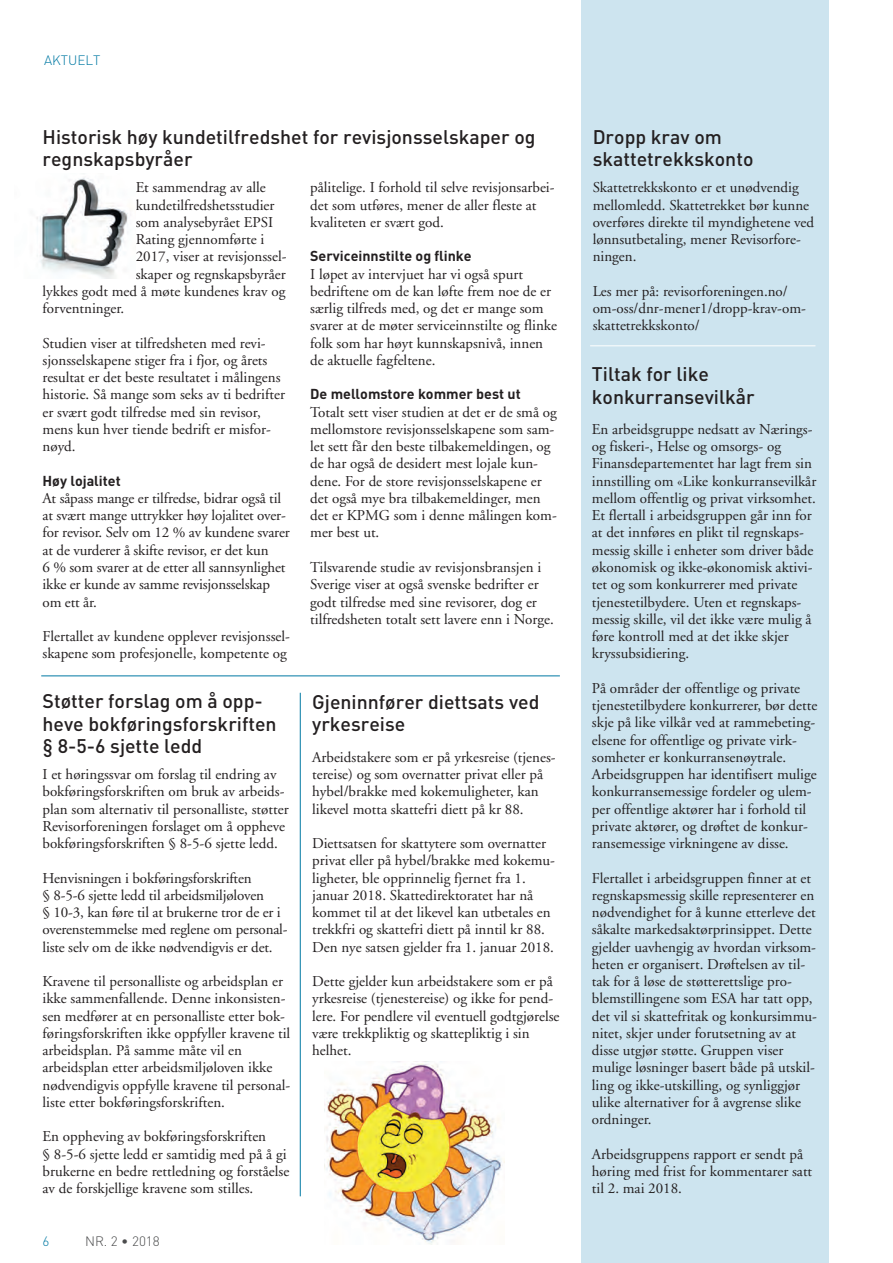
<style>
.page{position:relative;width:893px;height:1263px;background:#fff}
.page>*{position:absolute;margin:0;border:0;box-sizing:border-box;transform-origin:0 0}
.t1{font:500 19.5px/22.5px "DIN";color:#231f20}
.t2{font:15px/17.2px "Adobe Garamond";color:#231f20}
.t3{font:700 14.25px "DIN";color:#231f20}
.t4{font:300 13.5px "DIN";color:#4b4c4d}
.t5{font:300 13.5px "DIN";color:#0079a3}
</style>
<div class="page">
<div style="left:582px;top:0;width:247px;height:1263px;background:#cde4ef"></div>
<hr style="left:892px;top:900px;width:1px;height:276px;background:#0079a3">
<hr style="left:590px;top:345px;width:225px;height:1px;background:#fff">
<hr style="left:300px;top:693px;width:1px;height:503px;background:#0079a3">
<img style="left:325px;top:1061px;width:180px;height:184px">
<img style="left:36px;top:177px;width:92px;height:101px">
<hr style="left:41px;top:675px;width:519px;height:1px;background:#0079a3">
<p class="t5" style="left:44px;top:52px;width:58px">AKTUELT</p>
<h1 class="t1" style="left:43px;top:125px;width:494px">Historisk høy kundetilfredshet for revisjonsselskaper og regnskapsbyråer</h1>
<p class="t2" style="left:136px;top:179px;width:131px">Et sammendrag av alle</p>
<p class="t2" style="left:136px;top:197px;width:140px">kundetilfredshetsstudier</p>
<p class="t2" style="left:136px;top:214px;width:139px">som analysebyrået EPSI</p>
<p class="t2" style="left:136px;top:231px;width:130px">Rating gjennomførte i</p>
<p class="t2" style="left:136px;top:248px;width:152px">2017, viser at revisjonssel-</p>
<p class="t2" style="left:136px;top:266px;width:152px">skaper og regnskapsbyråer</p>
<p class="t2" style="left:43px;top:283px;width:244px">lykkes godt med å møte kundenes krav og</p>
<p class="t2" style="left:43px;top:300px;width:83px">forventninger.</p>
<p class="t2" style="left:43px;top:335px;width:244px">Studien viser at tilfredsheten med revi&shy;sjonsselskapene stiger fra i fjor, og årets resultat er det beste resultatet i målingens historie. Så mange som seks av ti bedrifter er svært godt tilfredse med sin revisor, mens kun hver tiende bedrift er misfor&shy;nøyd.</p>
<p class="t3" style="left:43px;top:471px;width:80px">Høy lojalitet</p>
<p class="t2" style="left:43px;top:490px;width:249px">At såpass mange er tilfredse, bidrar også til at svært mange uttrykker høy lojalitet over&shy;for revisor. Selv om 12 % av kundene svarer at de vurderer å skifte revisor, er det kun<br>6 % som svarer at de etter all sannsynlighet ikke er kunde av samme revisjonsselskap om ett år.</p>
<p class="t2" style="left:43px;top:628px;width:249px">Flertallet av kundene opplever revisjonssel&shy;skapene som profesjonelle, kompetente og</p>
<p class="t2" style="left:310px;top:179px;width:246px">pålitelige. I forhold til selve revisjonsarbei&shy;det som utføres, mener de aller fleste at kvaliteten er svært god.</p>
<p class="t3" style="left:310px;top:247px;width:163px">Serviceinnstilte og flinke</p>
<p class="t2" style="left:310px;top:266px;width:248px">I løpet av intervjuet har vi også spurt bedriftene om de kan løfte frem noe de er særlig tilfreds med, og det er mange som svarer at de møter serviceinnstilte og flinke folk som har høyt kunnskapsnivå, innen de aktuelle fagfeltene.</p>
<p class="t3" style="left:310px;top:385px;width:212px">De mellomstore kommer best ut</p>
<p class="t2" style="left:310px;top:404px;width:248px">Totalt sett viser studien at det er de små og mellomstore revisjonsselskapene som sam&shy;let sett får den beste tilbakemeldingen, og de har også de desidert mest lojale kun&shy;dene. For de store revisjonsselskapene er det også mye bra tilbakemeldinger, men det er KPMG som i denne målingen kom&shy;mer best ut.</p>
<p class="t2" style="left:310px;top:559px;width:245px">Tilsvarende studie av revisjonsbransjen i Sverige viser at også svenske bedrifter er godt tilfredse med sine revisorer, dog er tilfredsheten totalt sett lavere enn i Norge.</p>
<h1 class="t1" style="left:43px;top:689px;width:236px">Støtter forslag om å opp&shy;heve bokføringsforskriften § 8-5-6 sjette ledd</h1>
<p class="t2" style="left:43px;top:766px;width:248px">I et høringssvar om forslag til endring av bokføringsforskriften om bruk av arbeids&shy;plan som alternativ til personalliste, støtter Revisorforeningen forslaget om å oppheve bokføringsforskriften § 8-5-6 sjette ledd.</p>
<p class="t2" style="left:43px;top:869px;width:247px">Henvisningen i bokføringsforskriften<br>§ 8-5-6 sjette ledd til arbeidsmiljøloven<br>§ 10-3, kan føre til at brukerne tror de er i overenstemmelse med reglene om personal&shy;liste selv om de ikke nødvendigvis er det.</p>
<p class="t2" style="left:43px;top:973px;width:249px">Kravene til personalliste og arbeidsplan er ikke sammenfallende. Denne inkonsisten&shy;sen medfører at en personalliste etter bok&shy;føringsforskriften ikke oppfyller kravene til arbeidsplan. På samme måte vil en arbeidsplan etter arbeidsmiljøloven ikke nødvendigvis oppfylle kravene til personal&shy;liste etter bokføringsforskriften.</p>
<p class="t2" style="left:43px;top:1128px;width:248px">En oppheving av bokføringsforskriften<br>§ 8-5-6 sjette ledd er samtidig med på å gi brukerne en bedre rettledning og forståelse av de forskjellige kravene som stilles.</p>
<p class="t5" style="left:43px;top:1232px;width:8px">6</p>
<p class="t4" style="left:85px;top:1232px;width:76px">NR. 2 • 2018</p>
<h1 class="t1" style="left:312px;top:690px;width:229px">Gjeninnfører diettsats ved yrkesreise</h1>
<p class="t2" style="left:312px;top:749px;width:245px">Arbeidstakere som er på yrkesreise (tjenes&shy;tereise) og som overnatter privat eller på hybel/brakke med kokemuligheter, kan likevel motta skattefri diett på kr 88.</p>
<p class="t2" style="left:312px;top:835px;width:244px">Diettsatsen for skattytere som overnatter privat eller på hybel/brakke med kokemu&shy;ligheter, ble opprinnelig fjernet fra 1. januar 2018. Skattedirektoratet har nå kommet til at det likevel kan utbetales en trekkfri og skattefri diett på inntil kr 88.<br>Den nye satsen gjelder fra 1. januar 2018.</p>
<p class="t2" style="left:312px;top:973px;width:249px">Dette gjelder kun arbeidstakere som er på yrkesreise (tjenestereise) og ikke for pend&shy;lere. For pendlere vil eventuell godtgjørelse være trekkpliktig og skattepliktig i sin helhet.</p>
<h1 class="t1" style="left:593px;top:125px;width:162px">Dropp krav om skattetrekkskonto</h1>
<p class="t2" style="left:593px;top:179px;width:223px">Skattetrekkskonto er et unødvendig mellomledd. Skattetrekket bør kunne overføres direkte til myndighetene ved lønnsutbetaling, mener Revisorfore&shy;ningen.</p>
<p class="t2" style="left:593px;top:283px;width:214px">Les mer på: revisorforeningen.no/ om-oss/dnr-mener1/dropp-krav-om&shy;skattetrekkskonto/</p>
<h1 class="t1" style="left:592px;top:362px;width:164px">Tiltak for like konkurransevilkår</h1>
<p class="t2" style="left:592px;top:421px;width:226px">En arbeidsgruppe nedsatt av Nærings&shy;og fiskeri-, Helse og omsorgs- og Finansdepartementet har lagt frem sin innstilling om «Like konkurransevilkår mellom offentlig og privat virksomhet.<br>Et flertall i arbeidsgruppen går inn for at det innføres en plikt til regnskaps&shy;messig skille i enheter som driver både økonomisk og ikke-økonomisk aktivi&shy;tet og som konkurrerer med private tjenestetilbydere. Uten et regnskaps&shy;messig skille, vil det ikke være mulig å føre kontroll med at det ikke skjer kryssubsidiering.</p>
<p class="t2" style="left:592px;top:680px;width:227px">På områder der offentlige og private tjenestetilbydere konkurrerer, bør dette skje på like vilkår ved at rammebeting&shy;elsene for offentlige og private virk&shy;somheter er konkurransenøytrale.<br>Arbeidsgruppen har identifisert mulige konkurransemessige fordeler og ulem&shy;per offentlige aktører har i forhold til private aktører, og drøftet de konkur&shy;ransemessige virkningene av disse.</p>
<p class="t2" style="left:592px;top:869px;width:227px">Flertallet i arbeidsgruppen finner at et regnskapsmessig skille representerer en nødvendighet for å kunne etterleve det såkalte markedsaktørprinsippet. Dette gjelder uavhengig av hvordan virksom&shy;heten er organisert. Drøftelsen av til&shy;tak for å løse de støtterettslige pro&shy;blemstillingene som ESA har tatt opp, det vil si skattefritak og konkursimmu&shy;nitet, skjer under forutsetning av at disse utgjør støtte. Gruppen viser mulige løsninger basert både på utskil&shy;ling og ikke-utskilling, og synliggjør ulike alternativer for å avgrense slike ordninger.</p>
<p class="t2" style="left:592px;top:1145px;width:222px">Arbeidsgruppens rapport er sendt på høring med frist for kommentarer satt til 2. mai 2018.</p>
</div>
